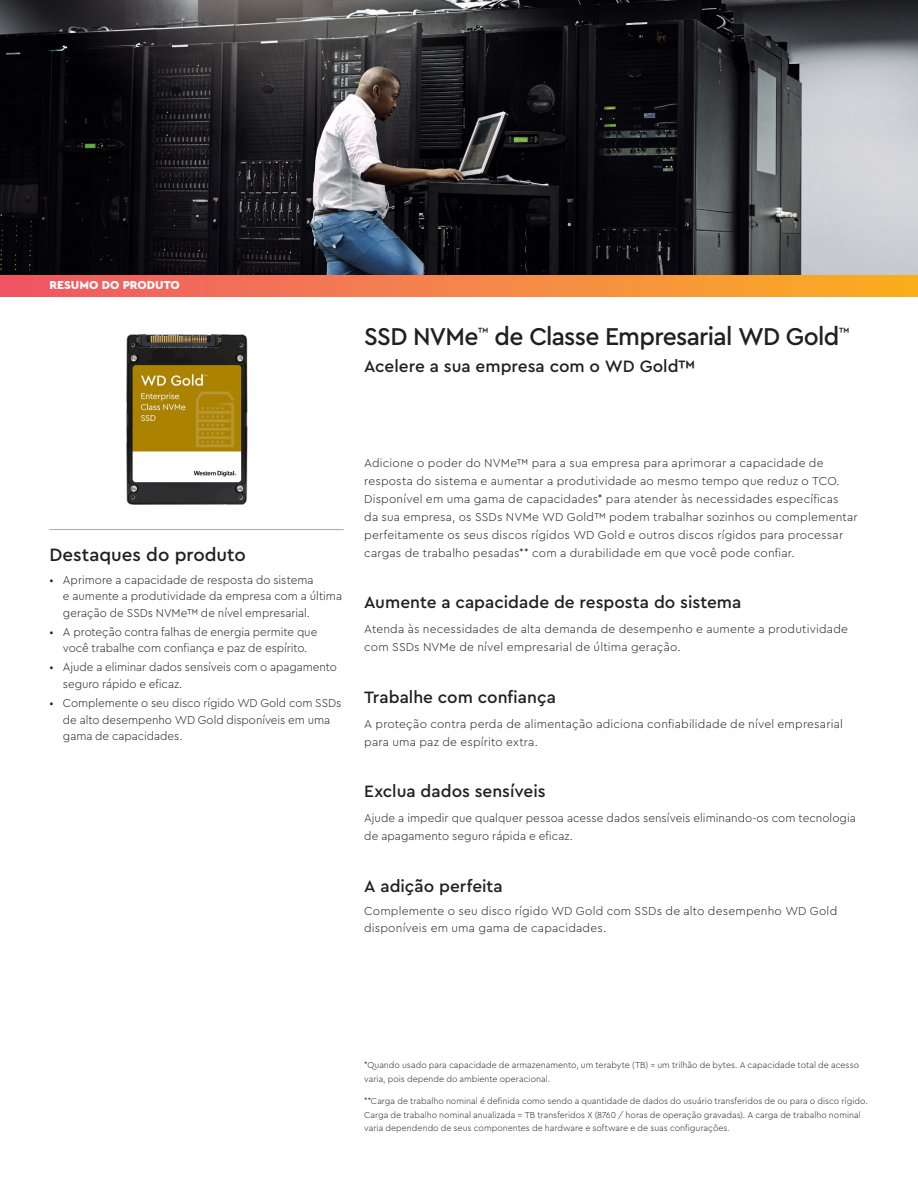
<style>
.page{position:relative;width:918px;height:1188px;background:#fff}
.page>*{position:absolute;margin:0;border:0;box-sizing:border-box;transform-origin:0 0}
.t1{font:500 25.5px "Cera PRO";letter-spacing:-.03em;color:#231f20}
.t2{font:500 18.75px "Cera PRO";color:#231f20}
.t3{font:500 17.25px "Cera PRO";color:#231f20}
.t4{font:300 12px/18px "Cera PRO";letter-spacing:.01em;color:#231f20}
.t5{font:900 12px "Cera PRO";color:#fff}
.t6{font:500 10.95px "Cera PRO";color:#231f20}
.t7{font:300 9px/13.5px "Cera PRO";letter-spacing:.005em;color:#231f20}
</style>
<div class="page">
<img style="left:126px;top:334px;width:122px;height:171px">
<hr style="left:49px;top:529px;width:295px;height:1px;background:#9faab2">
<div style="left:0;top:273px;width:918px;height:24px;background:linear-gradient(to right,#ef576b,#fab023)"></div>
<img style="left:0;top:0;width:918px;height:274px">
<p class="t5" style="left:49px;top:277px;width:132px">RESUMO DO PRODUTO</p>
<h1 class="t1" style="left:364px;top:319px;width:116px">SSD NVMe</h1>
<p class="t6" style="left:478px;top:324px;width:12px">™</p>
<h1 class="t1" style="left:495px;top:319px;width:346px">de Classe Empresarial WD Gold</h1>
<p class="t6" style="left:839px;top:324px;width:12px">™</p>
<h3 class="t3" style="left:364px;top:354px;width:333px">Acelere a sua empresa com o WD Gold™</h3>
<h2 class="t2" style="left:49px;top:542px;width:198px">Destaques do produto</h2>
<p class="t4" style="left:63px;top:571px;width:281px;line-height:16.5px;text-indent:-14px">• Aprimore a capacidade de resposta do sistema<br>e aumente a produtividade da empresa com a última geração de SSDs NVMe™ de nível empresarial.</p>
<p class="t4" style="left:49px;top:623px;width:269px;line-height:16.5px;text-align:center">• A proteção contra falhas de energia permite que você trabalhe com confiança e paz de espírito.</p>
<p class="t4" style="left:63px;top:659px;width:275px;line-height:16.5px;text-indent:-14px">• Ajude a eliminar dados sensíveis com o apagamento seguro rápido e eficaz.</p>
<p class="t4" style="left:63px;top:694px;width:280px;line-height:16.5px;text-indent:-14px">• Complemente o seu disco rígido WD Gold com SSDs de alto desempenho WD Gold disponíveis em uma gama de capacidades.</p>
<p class="t4" style="left:364px;top:453px;width:495px">Adicione o poder do NVMe™ para a sua empresa para aprimorar a capacidade de resposta do sistema e aumentar a produtividade ao mesmo tempo que reduz o TCO.<br>Disponível em uma gama de capacidades* para atender às necessidades específicas<br>da sua empresa, os SSDs NVMe WD Gold™ podem trabalhar sozinhos ou complementar perfeitamente os seus discos rígidos WD Gold e outros discos rígidos para processar cargas de trabalho pesadas** com a durabilidade em que você pode confiar.</p>
<h3 class="t3" style="left:364px;top:591px;width:379px">Aumente a capacidade de resposta do sistema</h3>
<p class="t4" style="left:364px;top:620px;width:485px">Atenda às necessidades de alta demanda de desempenho e aumente a produtividade com SSDs NVMe de nível empresarial de última geração.</p>
<h3 class="t3" style="left:364px;top:686px;width:193px">Trabalhe com confiança</h3>
<p class="t4" style="left:364px;top:714px;width:480px">A proteção contra perda de alimentação adiciona confiabilidade de nível empresarial para uma paz de espírito extra.</p>
<h3 class="t3" style="left:364px;top:780px;width:183px">Exclua dados sensíveis</h3>
<p class="t4" style="left:364px;top:809px;width:493px">Ajude a impedir que qualquer pessoa acesse dados sensíveis eliminando-os com tecnologia de apagamento seguro rápida e eficaz.</p>
<h3 class="t3" style="left:364px;top:875px;width:140px">A adição perfeita</h3>
<p class="t4" style="left:364px;top:902px;width:475px;line-height:16.5px">Complemente o seu disco rígido WD Gold com SSDs de alto desempenho WD Gold disponíveis em uma gama de capacidades.</p>
<p class="t7" style="left:364px;top:1058px;width:496px">*Quando usado para capacidade de armazenamento, um terabyte (TB) = um trilhão de bytes. A capacidade total de acesso varia, pois depende do ambiente operacional.</p>
<p class="t7" style="left:364px;top:1094px;width:505px">**Carga de trabalho nominal é definida como sendo a quantidade de dados do usuário transferidos de ou para o disco rígido.<br>Carga de trabalho nominal anualizada = TB transferidos X (8760 / horas de operação gravadas). A carga de trabalho nominal varia dependendo de seus componentes de hardware e software e de suas configurações.</p>
</div>
